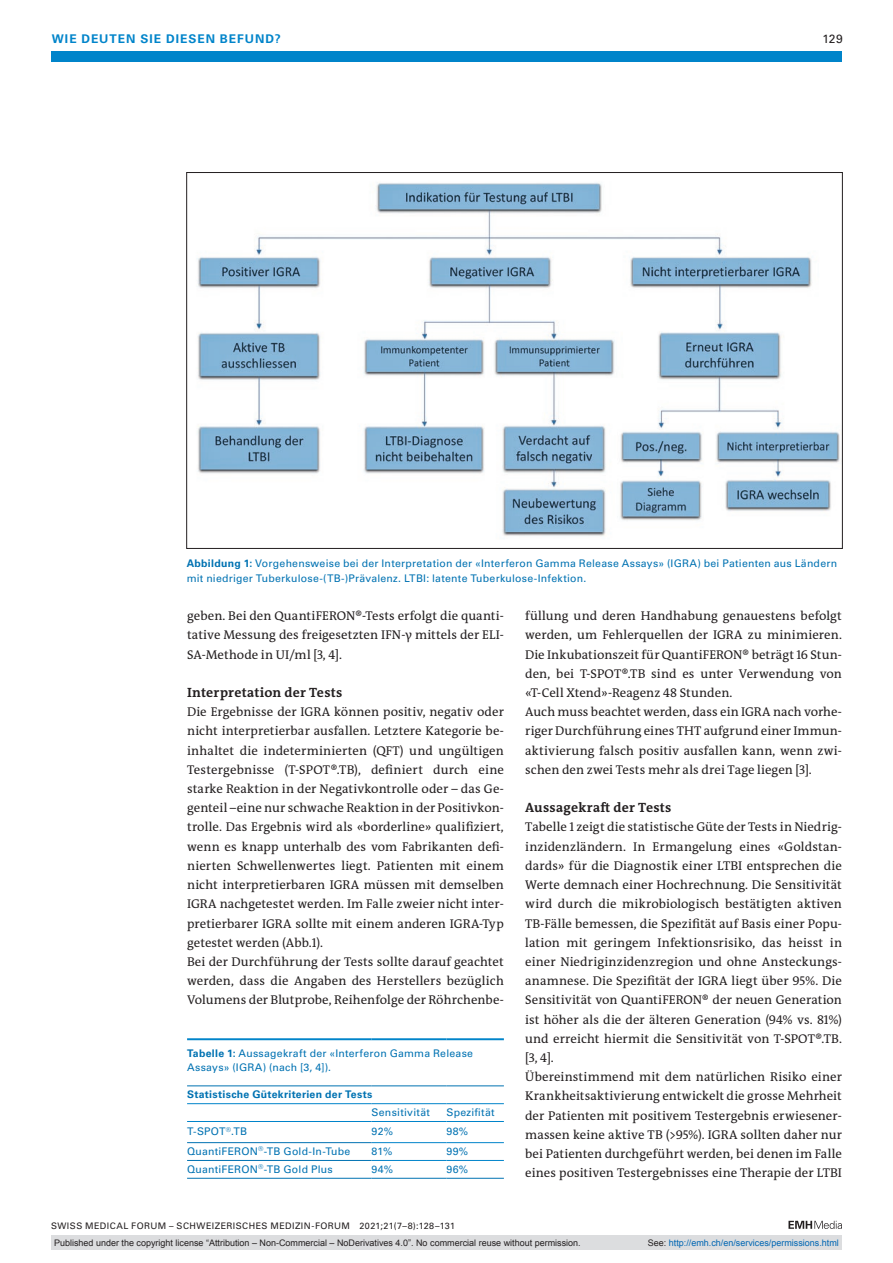
<style>
.page{position:relative;width:893px;height:1263px;background:#fff}
.page>*{position:absolute;margin:0;border:0;box-sizing:border-box;transform-origin:0 0}
.section-h2{font:700 13.5px "The Antiqua B W7";letter-spacing:.02em;color:#231f20}
.section-pn{font:12.75px/19.2px "The Antiqua B W5 Plain";letter-spacing:.005em;color:#231f20;text-align:justify}
.ressort{font:700 12px "Univers LT Std";color:#0084ca}
.ressort-2{font:12px "Univers LT Std";color:#231f20}
.fig-caption{font:10.5px/15.8px "Univers LT Std";letter-spacing:.02em;color:#0072b2}
.table-para{font:10.5px "Univers LT Std";letter-spacing:.025em;color:#0072b2}
.table-caption{font:10.5px/13.5px "Univers LT Std";letter-spacing:.025em;color:#0072b2}
.table-para-2{font:700 10.5px "Univers LT Std";letter-spacing:.03em;color:#0072b2}
.t1{font:9px "Arial";color:#231f20}
.fusszeile{font:9px "Univers LT Std";letter-spacing:.05em;color:#231f20}
.t2{font:9px "Arial";color:#0066b3}
.s1{font-weight:700}
.s2{color:#231f20}
</style>
<div class="page">
<div style="left:51px;top:51px;width:791px;height:11px;background:#0084ca"></div>
<svg style="left:788px;top:1221px;width:54px;height:8px"></svg>
<img style="left:197px;top:183px;width:643px;height:353px">
<hr style="left:187px;top:1103px;width:185px;height:1px;background:#0084ca">
<hr style="left:372px;top:1103px;width:74px;height:1px;background:#0084ca">
<hr style="left:446px;top:1103px;width:58px;height:1px;background:#0084ca">
<hr style="left:187px;top:1121px;width:185px;height:1px;background:#0084ca">
<hr style="left:372px;top:1121px;width:74px;height:1px;background:#0084ca">
<hr style="left:446px;top:1121px;width:58px;height:1px;background:#0084ca">
<hr style="left:372px;top:1142px;width:74px;height:1px;background:#0084ca">
<hr style="left:446px;top:1142px;width:58px;height:1px;background:#0084ca">
<hr style="left:372px;top:1160px;width:74px;height:1px;background:#0084ca">
<hr style="left:446px;top:1160px;width:58px;height:1px;background:#0084ca">
<hr style="left:187px;top:1038px;width:185px;height:2px;background:#0084ca">
<hr style="left:372px;top:1038px;width:74px;height:2px;background:#0084ca">
<hr style="left:446px;top:1038px;width:58px;height:2px;background:#0084ca">
<hr style="left:187px;top:1142px;width:185px;height:1px;background:#0072b2">
<hr style="left:187px;top:1160px;width:185px;height:1px;background:#0072b2">
<hr style="left:187px;top:1085px;width:185px;height:1px;background:#0072b2">
<hr style="left:372px;top:1085px;width:74px;height:1px;background:#0072b2">
<hr style="left:446px;top:1085px;width:58px;height:1px;background:#0072b2">
<hr style="left:187px;top:1178px;width:185px;height:1px;background:#0072b2">
<hr style="left:372px;top:1178px;width:74px;height:1px;background:#0072b2">
<hr style="left:446px;top:1178px;width:58px;height:1px;background:#0072b2">
<div style="left:51px;top:1235px;width:791px;height:15px;background:#dcdddf"></div>
<p class="ressort" style="left:52px;top:31px;width:40px">Wie deuten</p>
<p class="ressort" style="left:140px;top:31px;width:35px">Sie diesen</p>
<p class="ressort" style="left:220px;top:31px;width:19px">Befund</p>
<p class="ressort" style="left:275px;top:31px;width:7px">?</p>
<p class="ressort-2" style="left:822px;top:31px;width:22px">129</p>
<p class="fig-caption" style="left:187px;top:555px;width:652px"><span class="s1">Abbildung 1:</span> Vorgehensweise bei der Interpretation der «Interferon Gamma Release Assays» (IGRA) bei Patienten aus Ländern mit niedriger Tuberkulose-(TB-)Prävalenz. LTBI: latente Tuberkulose-Infektion.</p>
<p class="section-pn" style="left:187px;top:606px;width:318px">geben. Bei den QuantiFERON®-Tests erfolgt die quanti&shy;tative Messung des freigesetzten IFN-γ mittels der ELI-SA-Methode in UI/ml [3, 4].</p>
<p class="section-h2" style="left:187px;top:684px;width:157px">Interpretation der Tests</p>
<p class="section-pn" style="left:187px;top:702px;width:318px">Die Ergebnisse der IGRA können positiv, negativ oder nicht interpretierbar ausfallen. Letztere Kategorie be&shy;inhaltet die indeterminierten (QFT) und ungültigen Testergebnisse (T-SPOT®.TB), definiert durch eine starke Reaktion in der Negativkontrolle oder – das Ge&shy;genteil –eine nur schwache Reaktion in der Positivkon&shy;trolle. Das Ergebnis wird als «borderline» qualifiziert, wenn es knapp unterhalb des vom Fabrikanten defi&shy;nierten Schwellenwertes liegt. Patienten mit einem nicht interpretierbaren IGRA müssen mit demselben IGRA nachgetestet werden. Im Falle zweier nicht inter&shy;pretierbarer IGRA sollte mit einem anderen IGRA-Typ getestet werden (Abb.1).</p>
<p class="section-pn" style="left:187px;top:952px;width:318px">Bei der Durchführung der Tests sollte darauf geachtet werden, dass die Angaben des Herstellers bezüglich Volumens der Blutprobe, Reihenfolge der Röhrchenbe-</p>
<p class="table-caption" style="left:187px;top:1047px;width:288px"><span class="s1">Tabelle 1:</span> Aussagekraft der «Interferon Gamma Release<br>Assays» (IGRA) (nach [3, 4]).</p>
<p class="table-para-2" style="left:187px;top:1088px;width:187px">Statistische Gütekriterien der Tests</p>
<p class="table-para" style="left:372px;top:1106px;width:60px">Sensitivität</p>
<p class="table-para" style="left:446px;top:1106px;width:50px">Spezifität</p>
<p class="table-para" style="left:187px;top:1125px;width:62px">T-SPOT<sup>®</sup>.TB</p>
<p class="table-para" style="left:372px;top:1125px;width:23px">92%</p>
<p class="table-para" style="left:446px;top:1125px;width:23px">98%</p>
<p class="table-para" style="left:187px;top:1145px;width:165px">QuantiFERON<sup>®</sup>-TB Gold-In-Tube</p>
<p class="table-para" style="left:372px;top:1145px;width:22px">81%</p>
<p class="table-para" style="left:446px;top:1145px;width:23px">99%</p>
<p class="table-para" style="left:187px;top:1163px;width:147px">QuantiFERON<sup>®</sup>-TB Gold Plus</p>
<p class="table-para" style="left:372px;top:1163px;width:23px">94%</p>
<p class="table-para" style="left:446px;top:1163px;width:23px">96%</p>
<p class="fusszeile" style="left:51px;top:1220px;width:405px">SWISS MEDICAL FORUM – SCHWEIZERISCHES MEDIZIN-FORUM 2021;21(7–8):128–131</p>
<p class="section-pn" style="left:525px;top:606px;width:318px">füllung und deren Handhabung genauestens befolgt werden, um Fehlerquellen der IGRA zu minimieren.<br>Die Inkubationszeit für QuantiFERON® beträgt 16 Stun&shy;den, bei T-SPOT®.TB sind es unter Verwendung von «T-Cell Xtend»-Reagenz 48 Stunden.</p>
<p class="section-pn" style="left:525px;top:702px;width:318px">Auch muss beachtet werden, dass ein IGRA nach vorhe&shy;riger Durchführung eines THT aufgrund einer Immun&shy;aktivierung falsch positiv ausfallen kann, wenn zwi&shy;schen den zwei Tests mehr als drei Tage liegen [3].</p>
<p class="section-h2" style="left:525px;top:799px;width:148px">Aussagekraft der Tests</p>
<p class="section-pn" style="left:525px;top:818px;width:318px">Tabelle 1 zeigt die statistische Güte der Tests in Niedrig&shy;inzidenzländern. In Ermangelung eines «Goldstan&shy;dards» für die Diagnostik einer LTBI entsprechen die Werte demnach einer Hochrechnung. Die Sensitivität wird durch die mikrobiologisch bestätigten aktiven TB-Fälle bemessen, die Spezifität auf Basis einer Popu&shy;lation mit geringem Infektionsrisiko, das heisst in einer Niedriginzidenzregion und ohne Ansteckungs&shy;anamnese. Die Spezifität der IGRA liegt über 95%. Die Sensitivität von QuantiFERON® der neuen Generation ist höher als die der älteren Generation (94% vs. 81%) und erreicht hiermit die Sensitivität von T-SPOT®.TB. [3, 4].</p>
<p class="section-pn" style="left:525px;top:1067px;width:318px">Übereinstimmend mit dem natürlichen Risiko einer Krankheitsaktivierung entwickelt die grosse Mehrheit der Patienten mit positivem Testergebnis erwiesener&shy;massen keine aktive TB (&gt;95%). IGRA sollten daher nur bei Patienten durchgeführt werden, bei denen im Falle eines positiven Testergebnisses eine Therapie der LTBI</p>
<p class="t1" style="left:54px;top:1237px;width:528px">Published under the copyright license “Attribution – Non-Commercial – NoDerivatives 4.0”. No commercial reuse without permission.</p>
<p class="t2" style="left:648px;top:1237px;width:193px"><span class="s2">See:</span> http://emh.ch/en/services/permissions.html</p>
</div>
